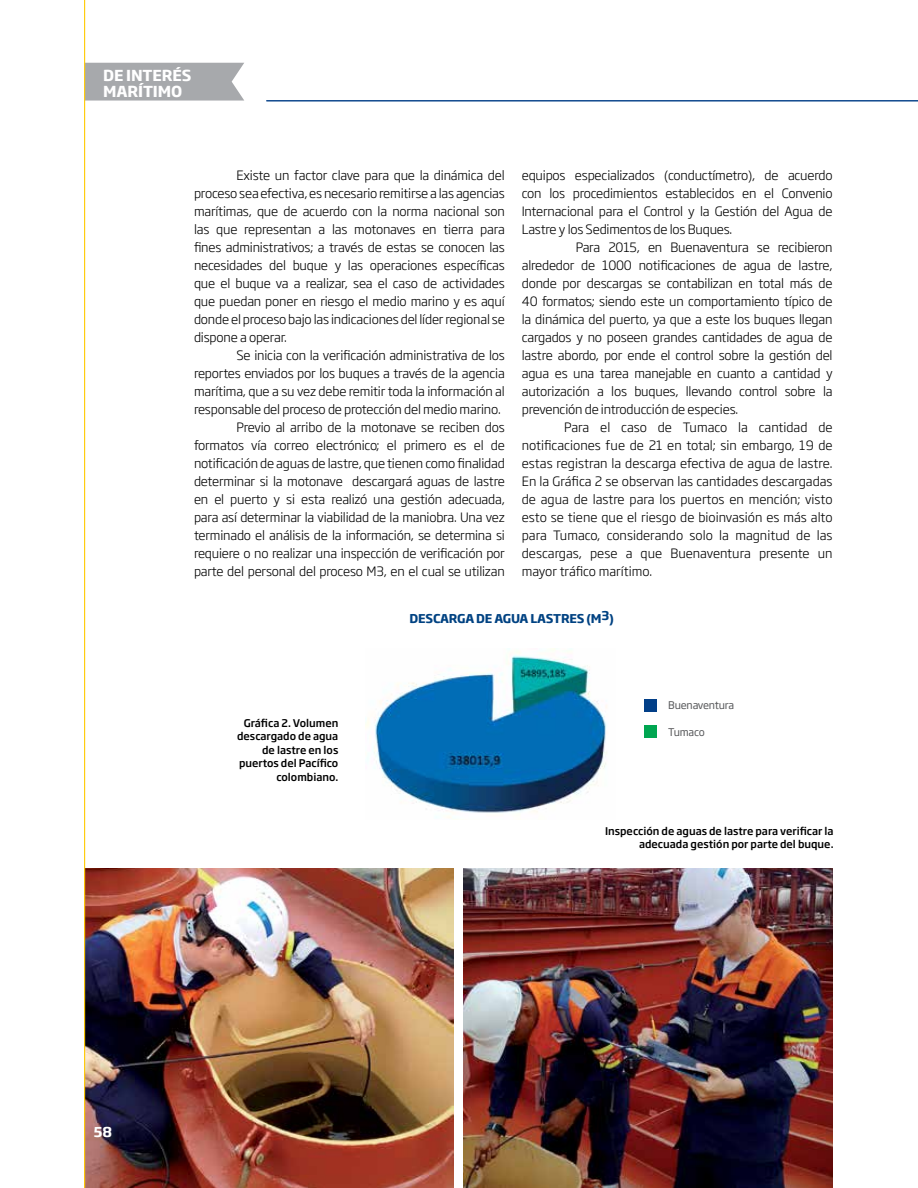
<style>
.page{position:relative;width:918px;height:1188px;background:#fff}
.page>*{position:absolute;margin:0;border:0;box-sizing:border-box;transform-origin:0 0}
.t1{font:700 15px/16.2px "Soho Gothic Pro";letter-spacing:-.01em;color:#fff}
.t2{font:700 13.5px "Soho Gothic Pro";color:#fff}
.t3{font:300 12.75px/18px "Soho Gothic Pro";letter-spacing:-.015em;color:#000;text-align:justify}
.t4{font:700 12px "Soho Gothic Pro";letter-spacing:-.02em;color:#004282}
.t5{font:500 10.5px/13.5px "Soho Gothic Pro";color:#000;text-align:right}
.t6{font:10.5px "Soho Gothic Pro";letter-spacing:-.02em;color:#58595b}
</style>
<div class="page">
<img style="left:365px;top:648px;width:242px;height:170px">
<svg style="left:85px;top:63px;width:159px;height:38px;background:#abadaf"></svg>
<hr style="left:266px;top:100px;width:652px;height:1px;background:#023f88">
<img style="left:85px;top:868px;width:368px;height:320px">
<img style="left:464px;top:868px;width:368px;height:320px">
<div style="left:644px;top:699px;width:13px;height:13px;background:#023f88"></div>
<div style="left:644px;top:725px;width:13px;height:13px;background:#00a651"></div>
<hr style="left:84px;top:0;width:1px;height:1188px;background:#ffcb05">
<p class="t1" style="left:103px;top:66px;width:90px">DE INTERÉS<br>MARÍTIMO</p>
<p class="t3" style="left:194px;top:166px;width:312px;text-indent:43px">Existe un factor clave para que la dinámica del proceso sea efectiva, es necesario remitirse a las agencias marítimas, que de acuerdo con la norma nacional son las que representan a las motonaves en tierra para fines administrativos; a través de estas se conocen las necesidades del buque y las operaciones específicas que el buque va a realizar, sea el caso de actividades que puedan poner en riesgo el medio marino y es aquí donde el proceso bajo las indicaciones del líder regional se dispone a operar.</p>
<p class="t3" style="left:237px;top:346px;width:270px">Se inicia con la verificación administrativa de los</p>
<p class="t3" style="left:194px;top:364px;width:312px">reportes enviados por los buques a través de la agencia</p>
<p class="t3" style="left:194px;top:382px;width:312px">marítima, que a su vez debe remitir toda la información al</p>
<p class="t3" style="left:194px;top:400px;width:308px">responsable del proceso de protección del medio marino.</p>
<p class="t3" style="left:237px;top:418px;width:270px">Previo al arribo de la motonave se reciben dos</p>
<p class="t3" style="left:194px;top:436px;width:312px">formatos vía correo electrónico; el primero es el de</p>
<p class="t3" style="left:194px;top:454px;width:312px">notificación de aguas de lastre, que tienen como finalidad</p>
<p class="t3" style="left:194px;top:472px;width:312px">determinar si la motonave descargará aguas de lastre</p>
<p class="t3" style="left:194px;top:490px;width:312px">en el puerto y si esta realizó una gestión adecuada,</p>
<p class="t3" style="left:194px;top:508px;width:312px">para así determinar la viabilidad de la maniobra. Una vez</p>
<p class="t3" style="left:194px;top:526px;width:312px">terminado el análisis de la información, se determina si</p>
<p class="t3" style="left:194px;top:544px;width:312px">requiere o no realizar una inspección de verificación por</p>
<p class="t3" style="left:194px;top:562px;width:312px">parte del personal del proceso M3, en el cual se utilizan</p>
<p class="t3" style="left:522px;top:166px;width:312px">equipos especializados (conductímetro), de acuerdo</p>
<p class="t3" style="left:522px;top:184px;width:312px">con los procedimientos establecidos en el Convenio</p>
<p class="t3" style="left:522px;top:202px;width:312px">Internacional para el Control y la Gestión del Agua de</p>
<p class="t3" style="left:522px;top:220px;width:212px">Lastre y los Sedimentos de los Buques.</p>
<p class="t3" style="left:576px;top:238px;width:258px">Para 2015, en Buenaventura se recibieron</p>
<p class="t3" style="left:522px;top:256px;width:312px">alrededor de 1000 notificaciones de agua de lastre,</p>
<p class="t3" style="left:522px;top:274px;width:312px">donde por descargas se contabilizan en total más de</p>
<p class="t3" style="left:522px;top:292px;width:312px">40 formatos; siendo este un comportamiento típico de</p>
<p class="t3" style="left:522px;top:310px;width:312px">la dinámica del puerto, ya que a este los buques llegan</p>
<p class="t3" style="left:522px;top:328px;width:312px">cargados y no poseen grandes cantidades de agua de</p>
<p class="t3" style="left:522px;top:346px;width:312px">lastre abordo, por ende el control sobre la gestión del</p>
<p class="t3" style="left:522px;top:364px;width:312px">agua es una tarea manejable en cuanto a cantidad y</p>
<p class="t3" style="left:522px;top:382px;width:312px">autorización a los buques, llevando control sobre la</p>
<p class="t3" style="left:522px;top:400px;width:218px">prevención de introducción de especies.</p>
<p class="t3" style="left:564px;top:418px;width:270px">Para el caso de Tumaco la cantidad de</p>
<p class="t3" style="left:522px;top:436px;width:312px">notificaciones fue de 21 en total; sin embargo, 19 de</p>
<p class="t3" style="left:522px;top:454px;width:312px">estas registran la descarga efectiva de agua de lastre.</p>
<p class="t3" style="left:522px;top:472px;width:312px">En la Gráfica 2 se observan las cantidades descargadas</p>
<p class="t3" style="left:522px;top:490px;width:312px">de agua de lastre para los puertos en mención; visto</p>
<p class="t3" style="left:522px;top:508px;width:312px">esto se tiene que el riesgo de bioinvasión es más alto</p>
<p class="t3" style="left:522px;top:526px;width:312px">para Tumaco, considerando solo la magnitud de las</p>
<p class="t3" style="left:522px;top:544px;width:312px">descargas, pese a que Buenaventura presente un</p>
<p class="t3" style="left:522px;top:562px;width:132px">mayor tráfico marítimo.</p>
<p class="t4" style="left:410px;top:609px;width:206px">DESCARGA DE AGUA LASTRES (M3)</p>
<p class="t5" style="left:237px;top:715px;width:103px">Gráfica 2. Volumen descargado de agua de lastre en los puertos del Pacífico colombiano.</p>
<p class="t2" style="left:94px;top:1122px;width:20px">58</p>
<p class="t6" style="left:668px;top:697px;width:67px">Buenaventura</p>
<p class="t6" style="left:668px;top:724px;width:38px">Tumaco</p>
<p class="t5" style="left:605px;top:824px;width:230px">Inspección de aguas de lastre para verificar la adecuada gestión por parte del buque.</p>
</div>
